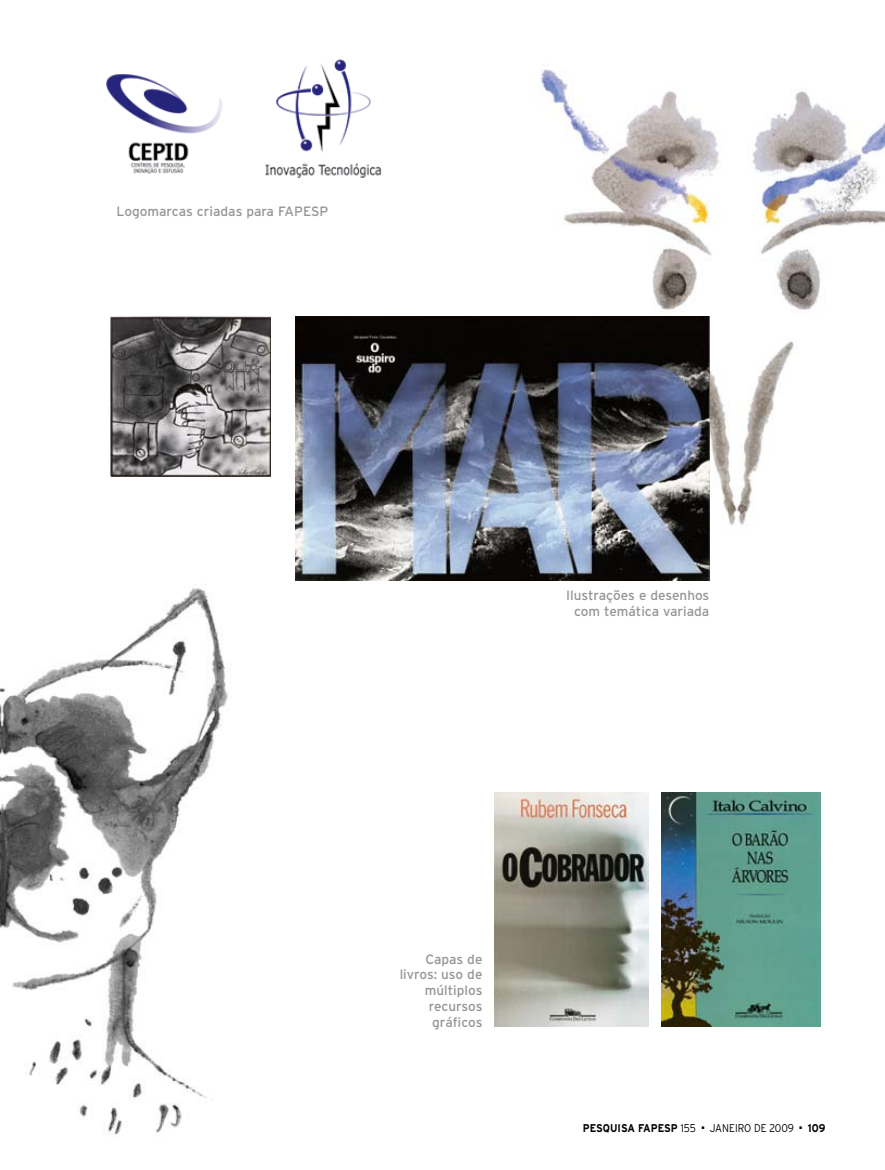
<style>
.page{position:relative;width:885px;height:1170px;background:#fff}
.page>*{position:absolute;margin:0;border:0;box-sizing:border-box;transform-origin:0 0}
.t1{font:13.5px/15.8px "Interstate";color:#939598;text-align:right}
.t2{font:700 11.25px "Interstate";color:#000;scale:.9 1}
.t3{font:300 11.25px "Interstate";color:#000;scale:.9 1}
.s1{font-weight:300}
</style>
<div class="page">
<img style="left:0;top:588px;width:228px;height:547px">
<img style="left:540px;top:69px;width:344px;height:464px">
<img style="left:106px;top:74px;width:117px;height:100px">
<img style="left:661px;top:793px;width:159px;height:233px">
<img style="left:111px;top:316px;width:160px;height:160px">
<img style="left:295px;top:316px;width:414px;height:264px">
<img style="left:495px;top:793px;width:153px;height:233px">
<img style="left:265px;top:59px;width:117px;height:119px">
<p class="t1" style="left:116px;top:203px;width:213px">Logomarcas criadas para Fapesp</p>
<p class="t1" style="left:566px;top:587px;width:145px;text-align:center">Ilustrações e desenhos com temática variada</p>
<p class="t1" style="left:399px;top:950px;width:84px">Capas de livros: uso de múltiplos recursos gráficos</p>
<p class="t2" style="left:583px;top:1121px;width:127px">PESQUISA FAPESP <span class="s1">155</span></p>
<p class="t3" style="left:701px;top:1121px;width:104px">■ JANEIRO DE 2009</p>
<p class="t2" style="left:799px;top:1121px;width:30px">■ 109</p>
</div>
